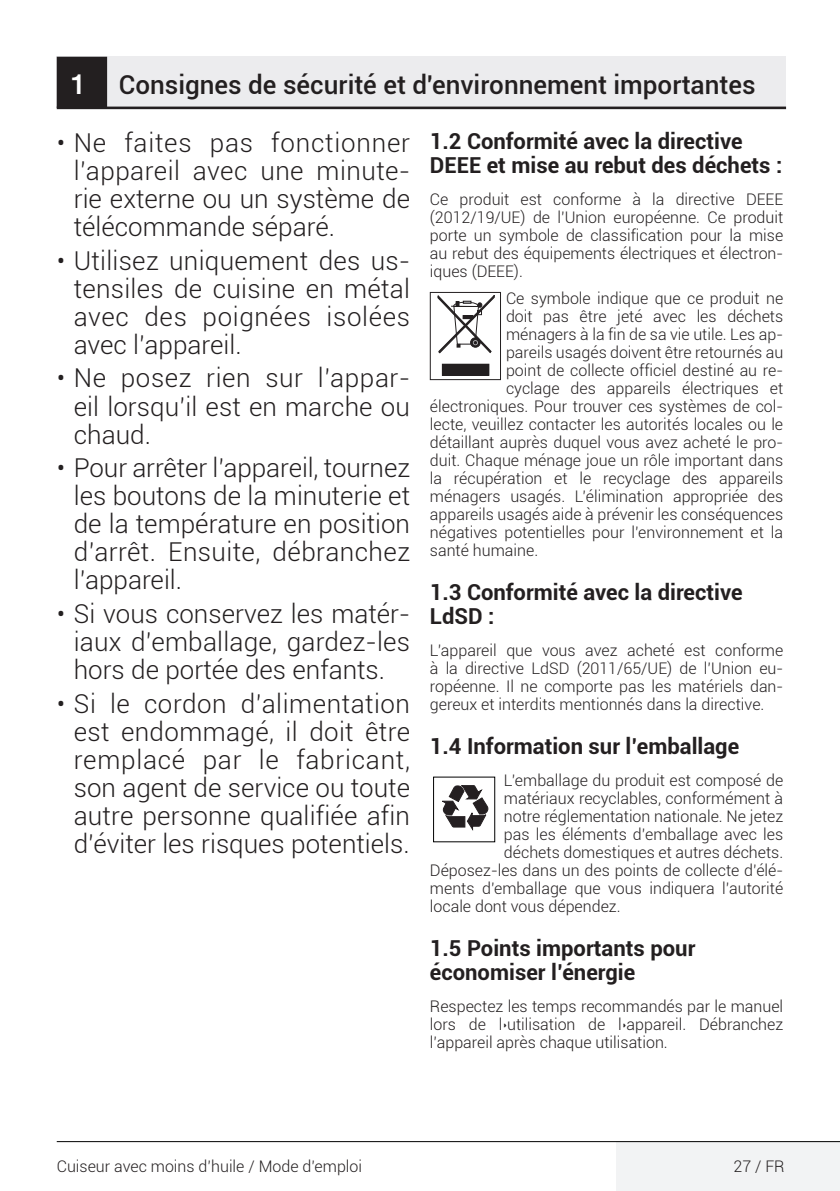
<style>
.page{position:relative;width:840px;height:1191px;background:#fff}
.page>*{position:absolute;margin:0;border:0;box-sizing:border-box;transform-origin:0 0}
.t1{font:300 26px/28px "Roboto";letter-spacing:.005em;color:#231f20;text-align:justify}
.Unite_Baslik_Guvenlik{font:500 26px "Roboto";color:#231f20}
.Alt_Baslik_Icerik{font:700 22px/24px "Roboto";color:#231f20}
.Duz_Metin{font:300 16px/18px "Roboto";color:#231f20;text-align:justify}
.s1{font-family:"Helvetica Neue LT Pro";font-size:28px;color:#fff}
</style>
<div class="page">
<div style="left:57px;top:57px;width:728px;height:51px;background:#ececee"></div>
<hr style="left:57px;top:107px;width:728px;height:2px;background:#231f20">
<div style="left:58px;top:58px;width:48px;height:49px;background:#231f20"></div>
<div style="left:57px;top:57px;width:50px;height:51px;border:2px solid #231f20"></div>
<div style="left:616px;top:1141px;width:223px;height:50px;background:#f2f3f4"></div>
<hr style="left:57px;top:1141px;width:782px;height:1px;background:#000">
<div style="left:442px;top:364px;width:46px;height:11px;background:#231f20"></div>
<svg style="left:437px;top:295px;width:57px;height:58px"></svg>
<div style="left:429px;top:292px;width:71px;height:88px;border:1px solid #231f20"></div>
<svg style="left:442px;top:776px;width:54px;height:66px"></svg>
<p class="Unite_Baslik_Guvenlik" style="left:71px;top:66px;width:685px"><span class="s1">1</span> Consignes de sécurité et d'environnement importantes</p>
<p class="t1" style="left:74px;top:128px;width:337px;text-indent:-17px">• Ne faites pas fonctionner l’appareil avec une minute&shy;rie externe ou un système de télécommande séparé.</p>
<p class="t1" style="left:74px;top:246px;width:337px;text-indent:-17px">• Utilisez uniquement des us&shy;tensiles de cuisine en métal avec des poignées isolées avec l’appareil.</p>
<p class="t1" style="left:74px;top:363px;width:337px;text-indent:-17px">• Ne posez rien sur l’appar&shy;eil lorsqu’il est en marche ou chaud.</p>
<p class="t1" style="left:74px;top:453px;width:337px;text-indent:-17px">• Pour arrêter l’appareil, tournez les boutons de la minuterie et de la température en position d’arrêt. Ensuite, débranchez l’appareil.</p>
<p class="t1" style="left:74px;top:599px;width:337px;text-indent:-17px">• Si vous conservez les matér&shy;iaux d’emballage, gardez-les hors de portée des enfants.</p>
<p class="t1" style="left:74px;top:688px;width:337px;text-indent:-17px">• Si le cordon d’alimentation est endommagé, il doit être remplacé par le fabricant, son agent de service ou toute autre personne qualifiée afin d’éviter les risques potentiels.</p>
<p class="Alt_Baslik_Icerik" style="left:429px;top:128px;width:353px">1.2 Conformité avec la directive<br>DEEE et mise au rebut des déchets :</p>
<p class="Duz_Metin" style="left:429px;top:190px;width:354px">Ce produit est conforme à la directive DEEE (2012/19/UE) de l’Union européenne. Ce produit porte un symbole de classification pour la mise au rebut des équipements électriques et électron&shy;iques (DEEE).</p>
<p class="Duz_Metin" style="left:505px;top:288px;width:278px">Ce symbole indique que ce produit ne</p>
<p class="Duz_Metin" style="left:505px;top:306px;width:278px">doit pas être jeté avec les déchets</p>
<p class="Duz_Metin" style="left:505px;top:324px;width:278px">ménagers à la fin de sa vie utile. Les ap-</p>
<p class="Duz_Metin" style="left:505px;top:342px;width:278px">pareils usagés doivent être retournés au</p>
<p class="Duz_Metin" style="left:505px;top:360px;width:278px">point de collecte officiel destiné au re-</p>
<p class="Duz_Metin" style="left:505px;top:378px;width:278px">cyclage des appareils électriques et</p>
<p class="Duz_Metin" style="left:429px;top:396px;width:354px">électroniques. Pour trouver ces systèmes de col-</p>
<p class="Duz_Metin" style="left:429px;top:414px;width:354px">lecte, veuillez contacter les autorités locales ou le</p>
<p class="Duz_Metin" style="left:429px;top:432px;width:354px">détaillant auprès duquel vous avez acheté le pro-</p>
<p class="Duz_Metin" style="left:429px;top:450px;width:354px">duit. Chaque ménage joue un rôle important dans</p>
<p class="Duz_Metin" style="left:429px;top:468px;width:354px">la récupération et le recyclage des appareils</p>
<p class="Duz_Metin" style="left:429px;top:486px;width:354px">ménagers usagés. L’élimination appropriée des</p>
<p class="Duz_Metin" style="left:429px;top:504px;width:354px">appareils usagés aide à prévenir les conséquences</p>
<p class="Duz_Metin" style="left:429px;top:522px;width:354px">négatives potentielles pour l’environnement et la</p>
<p class="Duz_Metin" style="left:429px;top:540px;width:110px">santé humaine.</p>
<p class="Alt_Baslik_Icerik" style="left:429px;top:579px;width:314px">1.3 Conformité avec la directive<br>LdSD :</p>
<p class="Duz_Metin" style="left:429px;top:640px;width:354px">L’appareil que vous avez acheté est conforme à la directive LdSD (2011/65/UE) de l’Union eu&shy;ropéenne. Il ne comporte pas les matériels dan&shy;gereux et interdits mentionnés dans la directive.</p>
<p class="Alt_Baslik_Icerik" style="left:429px;top:733px;width:310px">1.4 Information sur l’emballage</p>
<p class="Duz_Metin" style="left:503px;top:771px;width:280px">L’emballage du produit est composé de</p>
<p class="Duz_Metin" style="left:503px;top:789px;width:280px">matériaux recyclables, conformément à</p>
<p class="Duz_Metin" style="left:503px;top:807px;width:280px">notre réglementation nationale. Ne jetez</p>
<p class="Duz_Metin" style="left:503px;top:825px;width:280px">pas les éléments d’emballage avec les</p>
<p class="Duz_Metin" style="left:503px;top:843px;width:281px">déchets domestiques et autres déchets.</p>
<p class="Duz_Metin" style="left:429px;top:861px;width:354px">Déposez-les dans un des points de collecte d’élé-</p>
<p class="Duz_Metin" style="left:429px;top:879px;width:354px">ments d’emballage que vous indiquera l’autorité</p>
<p class="Duz_Metin" style="left:429px;top:897px;width:192px">locale dont vous dépendez.</p>
<p class="Alt_Baslik_Icerik" style="left:429px;top:935px;width:267px">1.5 Points importants pour économiser l’énergie</p>
<p class="Duz_Metin" style="left:429px;top:997px;width:354px">Respectez les temps recommandés par le manuel lors de l›utilisation de l›appareil. Débranchez l’appareil après chaque utilisation.</p>
<p class="Duz_Metin" style="left:57px;top:1157px;width:307px">Cuiseur avec moins d’huile / Mode d’emploi</p>
<p class="Duz_Metin" style="left:733px;top:1157px;width:53px">27 / FR</p>
</div>
